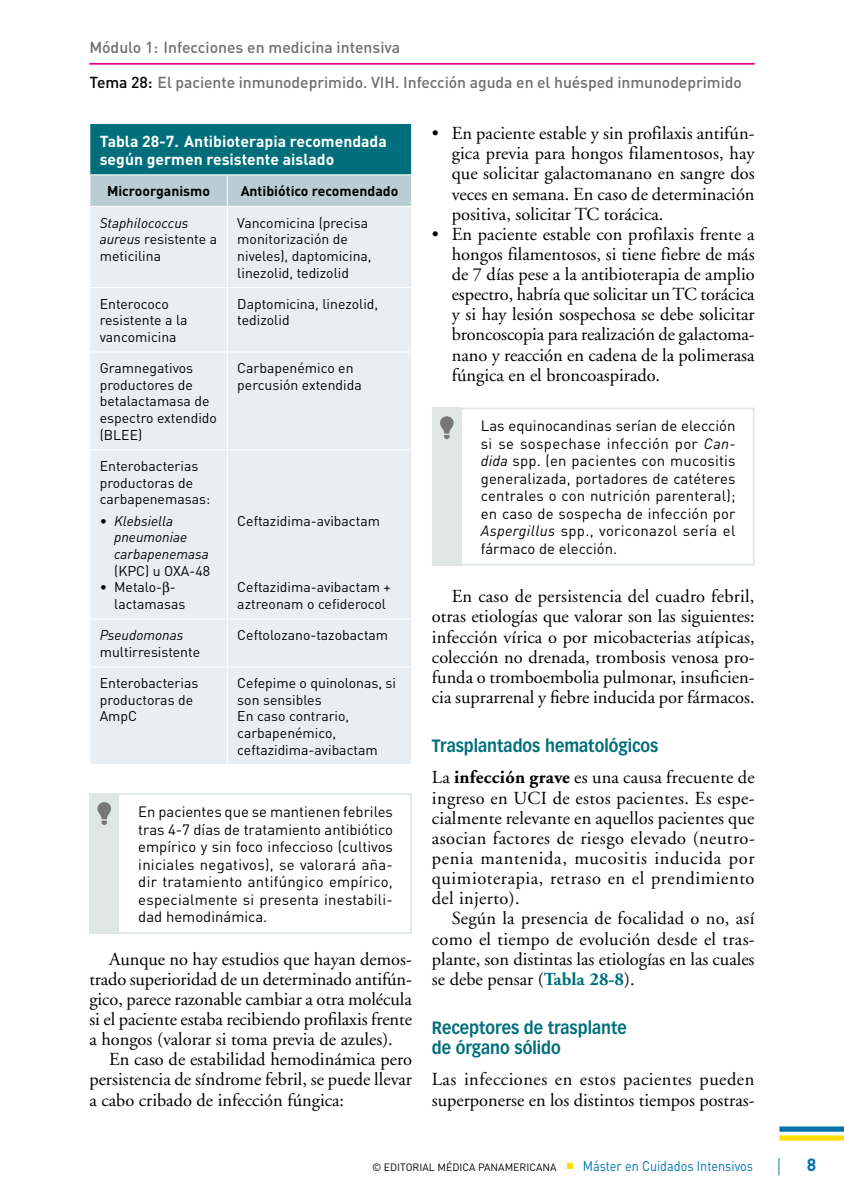
<style>
.page{position:relative;width:844px;height:1191px;background:#fff}
.page>*{position:absolute;margin:0;border:0;box-sizing:border-box;transform-origin:0 0}
.t1{font:18.38px/20.1px "Adobe Garamond";color:#000;text-align:justify}
.t2{font:700 17.5px/20.1px "Vectora LT Std";color:#006f7b;scale:.9 1}
.t3{font:17.5px "Optima LT Std";color:#0073ab}
.t4{font:700 17.5px "DIN";color:#0073ab}
.t5{font:500 15.75px "DIN";letter-spacing:-.005em;color:#6f6f6f}
.t6{font:700 15.75px/18.4px "DIN";color:#fff}
.t7{font:14.88px/17.5px "DIN";letter-spacing:.01em;color:#000;text-align:justify}
.t8{font:14px/16.6px "DIN";color:#000}
.t9{font:italic 14px/16.6px "DIN";color:#000}
.t10{font:700 14px "DIN";color:#000}
.t11{font:14px "DIN";color:#0073ab;scale:.9 1}
.t12{font:10.5px "DIN";color:#000}
.s1{color:#000}
.s2{font-style:italic}
.s3{font-style:normal}
.s4{font-weight:700}
.s5{font-weight:700;color:#006f7b}
</style>
<div class="page">
<hr style="left:89px;top:63px;width:665px;height:2px;background:#e6007d">
<svg style="left:567px;top:1163px;width:5px;height:6px"></svg>
<div style="left:779px;top:1126px;width:64px;height:5px;background:#0073ab"></div>
<div style="left:779px;top:1135px;width:64px;height:5px;background:#fd0"></div>
<div style="left:89px;top:793px;width:323px;height:140px;border:2px solid #dee7e3"></div>
<div style="left:89px;top:793px;width:30px;height:140px;background:#dee7e3"></div>
<svg style="left:97px;top:802px;width:14px;height:23px"></svg>
<div style="left:432px;top:407px;width:322px;height:158px;border:2px solid #dee7e3"></div>
<div style="left:432px;top:407px;width:29px;height:158px;background:#dee7e3"></div>
<svg style="left:440px;top:416px;width:13px;height:23px"></svg>
<div style="left:90px;top:123px;width:321px;height:52px;background:#006f7b"></div>
<svg style="left:90px;top:175px;width:321px;height:31px;background:#bbcdd3"></svg>
<div style="left:90px;top:207px;width:321px;height:557px;background:#e8eef1"></div>
<hr style="left:89px;top:123px;width:138px;height:1px;background:#fff">
<hr style="left:227px;top:123px;width:185px;height:1px;background:#fff">
<hr style="left:89px;top:174px;width:138px;height:1px;background:#fff">
<hr style="left:227px;top:174px;width:185px;height:1px;background:#fff">
<hr style="left:227px;top:175px;width:1px;height:31px;background:#fff">
<hr style="left:227px;top:207px;width:1px;height:80px;background:#fff">
<hr style="left:89px;top:287px;width:138px;height:1px;background:#fff">
<hr style="left:227px;top:287px;width:185px;height:1px;background:#fff">
<hr style="left:227px;top:288px;width:1px;height:63px;background:#fff">
<hr style="left:89px;top:351px;width:138px;height:1px;background:#fff">
<hr style="left:227px;top:351px;width:185px;height:1px;background:#fff">
<hr style="left:227px;top:352px;width:1px;height:97px;background:#fff">
<hr style="left:89px;top:449px;width:138px;height:1px;background:#fff">
<hr style="left:227px;top:449px;width:185px;height:1px;background:#fff">
<hr style="left:227px;top:450px;width:1px;height:168px;background:#fff">
<hr style="left:89px;top:618px;width:138px;height:1px;background:#fff">
<hr style="left:227px;top:618px;width:185px;height:1px;background:#fff">
<hr style="left:227px;top:619px;width:1px;height:47px;background:#fff">
<hr style="left:89px;top:666px;width:138px;height:1px;background:#fff">
<hr style="left:227px;top:666px;width:185px;height:1px;background:#fff">
<hr style="left:227px;top:667px;width:1px;height:97px;background:#fff">
<svg style="left:163px;top:581px;width:6px;height:14px"></svg>
<p class="t5" style="left:89px;top:37px;width:312px">Módulo 1: Infecciones en medicina intensiva</p>
<p class="t5" style="left:89px;top:72px;width:653px"><span class="s1">Tema 28:</span> El paciente inmunodeprimido. VIH. Infección aguda en el huésped inmunodeprimido</p>
<p class="t6" style="left:100px;top:131px;width:288px">Tabla 28-7. Antibioterapia recomendada según germen resistente aislado</p>
<p class="t10" style="left:107px;top:181px;width:104px">Microorganismo</p>
<p class="t10" style="left:240px;top:181px;width:159px">Antibiótico recomendado</p>
<p class="t8" style="left:100px;top:214px;width:119px"><span class="s2">Staphilococcus aureus</span> resistente a meticilina</p>
<p class="t8" style="left:237px;top:214px;width:136px">Vancomicina (precisa monitorización de niveles), daptomicina, linezolid, tedizolid</p>
<p class="t8" style="left:100px;top:295px;width:89px">Enterococo resistente a la vancomicina</p>
<p class="t8" style="left:237px;top:295px;width:142px">Daptomicina, linezolid, tedizolid</p>
<p class="t8" style="left:100px;top:359px;width:119px">Gramnegativos productores de betalactamasa de espectro extendido (BLEE)</p>
<p class="t8" style="left:237px;top:359px;width:126px">Carbapenémico en percusión extendida</p>
<p class="t8" style="left:100px;top:457px;width:112px">Enterobacterias productoras de carbapenemasas:</p>
<p class="t9" style="left:114px;top:512px;width:96px;text-indent:-14px"><span class="s3">•</span> Klebsiella pneumoniae carbapenemasa</p>
<p class="t8" style="left:114px;top:562px;width:97px">(KPC) u OXA-48</p>
<p class="t8" style="left:114px;top:578px;width:73px;text-indent:-14px">• Metalo- - lactamasas</p>
<p class="t8" style="left:237px;top:512px;width:144px">Ceftazidima-avibactam</p>
<p class="t8" style="left:237px;top:578px;width:155px">Ceftazidima-avibactam + aztreonam o cefiderocol</p>
<p class="t9" style="left:100px;top:626px;width:85px">Pseudomonas</p>
<p class="t8" style="left:100px;top:643px;width:102px">multirresistente</p>
<p class="t8" style="left:237px;top:626px;width:152px">Ceftolozano-tazobactam</p>
<p class="t8" style="left:100px;top:674px;width:100px">Enterobacterias productoras de<br>AmpC</p>
<p class="t8" style="left:237px;top:674px;width:160px">Cefepime o quinolonas, si son sensibles<br>En caso contrario, carbapenémico, ceftazidima-avibactam</p>
<p class="t7" style="left:138px;top:802px;width:256px">En pacientes que se mantienen febriles tras 4-7 días de tratamiento antibiótico empírico y sin foco infeccioso (cultivos iniciales negativos), se valorará aña&shy;dir tratamiento antifúngico empírico, especialmente si presenta inestabili&shy;dad hemodinámica.</p>
<p class="t1" style="left:89px;top:949px;width:324px;text-indent:20px">Aunque no hay estudios que hayan demos&shy;trado superioridad de un determinado antifún&shy;gico, parece razonable cambiar a otra molécula si el paciente estaba recibiendo profilaxis frente a hongos (valorar si toma previa de azules).</p>
<p class="t1" style="left:89px;top:1049px;width:324px;text-indent:20px">En caso de estabilidad hemodinámica pero persistencia de síndrome febril, se puede llevar a cabo cribado de infección fúngica:</p>
<p class="t1" style="left:451px;top:124px;width:304px;text-indent:-20px">• En paciente estable y sin profilaxis antifún&shy;gica previa para hongos filamentosos, hay que solicitar galactomanano en sangre dos veces en semana. En caso de determinación positiva, solicitar TC torácica.</p>
<p class="t1" style="left:451px;top:224px;width:304px;text-indent:-20px">• En paciente estable con profilaxis frente a hongos filamentosos, si tiene fiebre de más de 7 días pese a la antibioterapia de amplio espectro, habría que solicitar un TC torácica y si hay lesión sospechosa se debe solicitar broncoscopia para realización de galactoma&shy;nano y reacción en cadena de la polimerasa fúngica en el broncoaspirado.</p>
<p class="t7" style="left:480px;top:417px;width:256px">Las equinocandinas serían de elección si se sospechase infección por <span class="s2">Can&shy;dida</span> spp. (en pacientes con mucositis generalizada, portadores de catéteres centrales o con nutrición parenteral); en caso de sospecha de infección por <span class="s2">Aspergillus</span> spp., voriconazol sería el fármaco de elección.</p>
<p class="t1" style="left:432px;top:587px;width:324px;text-indent:20px">En caso de persistencia del cuadro febril, otras etiologías que valorar son las siguientes: infección vírica o por micobacterias atípicas, colección no drenada, trombosis venosa pro&shy;funda o tromboembolia pulmonar, insuficien&shy;cia suprarrenal y fiebre inducida por fármacos.</p>
<p class="t2" style="left:432px;top:735px;width:253px">Trasplantados hematológicos</p>
<p class="t1" style="left:432px;top:768px;width:324px">La <span class="s4">infección grave</span> es una causa frecuente de ingreso en UCI de estos pacientes. Es espe&shy;cialmente relevante en aquellos pacientes que asocian factores de riesgo elevado (neutro&shy;penia mantenida, mucositis inducida por quimioterapia, retraso en el prendimiento del injerto).</p>
<p class="t1" style="left:432px;top:909px;width:324px;text-indent:20px">Según la presencia de focalidad o no, así como el tiempo de evolución desde el tras&shy;plante, son distintas las etiologías en las cuales se debe pensar (<span class="s5">Tabla 28-8</span>).</p>
<p class="t2" style="left:432px;top:1017px;width:218px">Receptores de trasplante de órgano sólido</p>
<p class="t1" style="left:432px;top:1070px;width:324px">Las infecciones en estos pacientes pueden superponerse en los distintos tiempos postras-</p>
<p class="t12" style="left:372px;top:1160px;width:186px">© EDITORIAL MÉDICA PANAMERICANA</p>
<p class="t11" style="left:582px;top:1157px;width:191px">Máster en Cuidados Intensivos</p>
<p class="t3" style="left:775px;top:1154px;width:7px">|</p>
<p class="t4" style="left:806px;top:1153px;width:11px">8</p>
</div>
